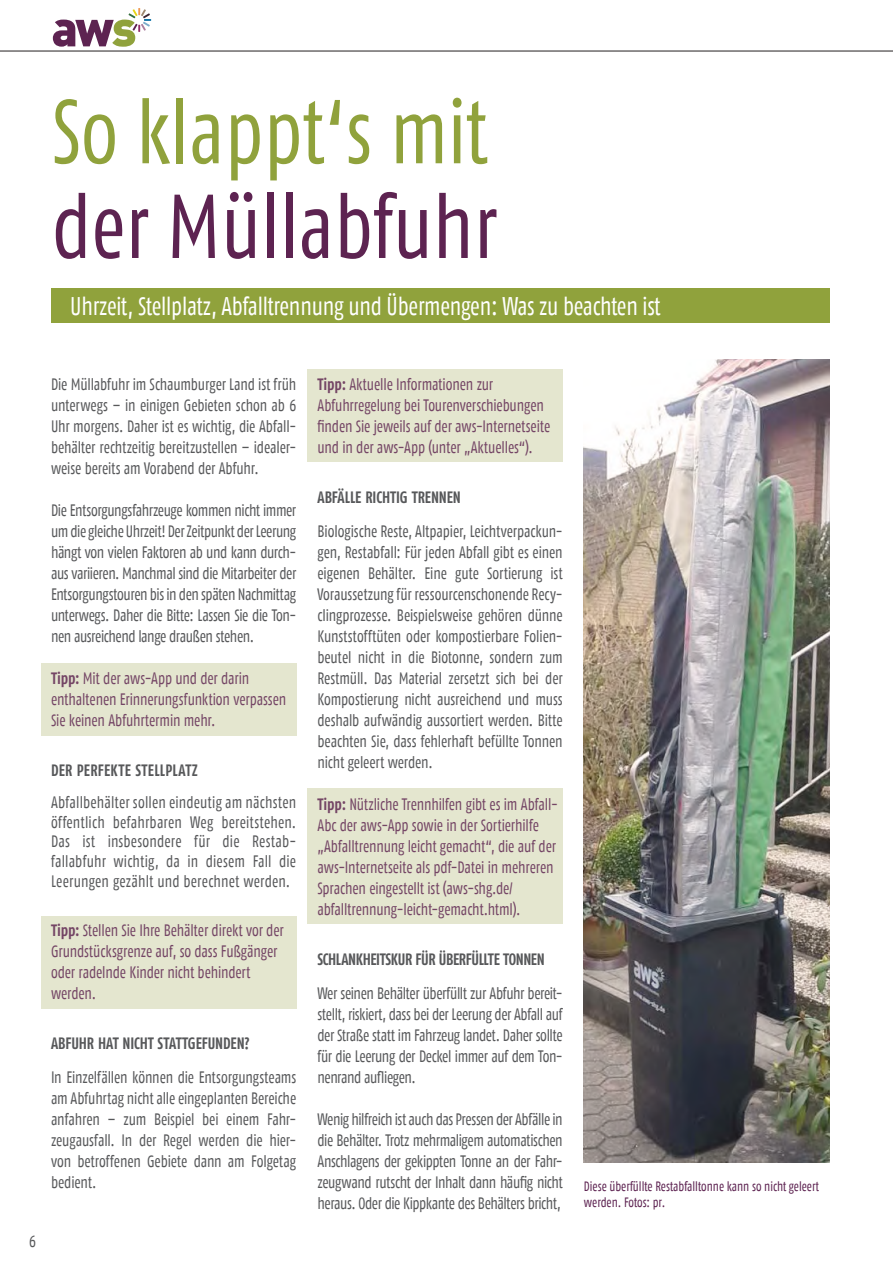
<style>
.page{position:relative;width:893px;height:1263px;background:#fff}
.page>*{position:absolute;margin:0;border:0;box-sizing:border-box;transform-origin:0 0}
.t1{font:90.45px "Fago Co";color:#90a23c;scale:.9 1}
.t2{font:90.45px "Fago Co";color:#5d2351;scale:.9 1}
.t3{font:25.5px "Fago Co";letter-spacing:-.01em;color:#fff;scale:.9 1}
.t4{font:16.5px/21px "Fago Co";letter-spacing:-.015em;color:#57585a;text-align:justify;scale:.9 1}
.t5{font:16.5px/21px "Fago Co";letter-spacing:-.01em;color:#744565;scale:.9 1}
.t6{font:700 16.5px "Fago Co";letter-spacing:-.01em;color:#57585a;scale:.9 1}
.t7{font:700 16.5px "Fago Co";letter-spacing:-.03em;color:#57585a;scale:.9 1}
.t8{font:700 16.5px "Fago Co";letter-spacing:.015em;color:#57585a;scale:.9 1}
.t9{font:13.5px/16.5px "Fago Co";color:#5d2351;scale:.9 1}
.s1{font-weight:700}
</style>
<div class="page">
<div style="left:41px;top:663px;width:255px;height:73px;background:#e4e6cf"></div>
<div style="left:308px;top:369px;width:255px;height:92px;background:#e4e6cf"></div>
<div style="left:308px;top:788px;width:255px;height:136px;background:#e4e6cf"></div>
<div style="left:41px;top:916px;width:255px;height:93px;background:#e4e6cf"></div>
<svg style="left:53px;top:8px;width:98px;height:39px"></svg>
<hr style="left:0;top:51px;width:893px;height:1px;background:#231f20">
<div style="left:51px;top:289px;width:778px;height:34px;background:#90a23c"></div>
<img style="left:584px;top:359px;width:245px;height:803px">
<h1 class="t1" style="left:52px;top:80px;width:486px">So klappt‘s mit</h1>
<h1 class="t2" style="left:52px;top:175px;width:496px">der Müllabfuhr</h1>
<h2 class="t3" style="left:70px;top:292px;width:658px">Uhrzeit, Stellplatz, Abfalltrennung und Übermengen: Was zu beachten ist</h2>
<p class="t4" style="left:51px;top:374px;width:274px">Die Müllabfuhr im Schaumburger Land ist früh unterwegs – in einigen Gebieten schon ab 6<br>Uhr morgens. Daher ist es wichtig, die Abfall&shy;behälter rechtzeitig bereitzustellen – idealer&shy;weise bereits am Vorabend der Abfuhr.</p>
<p class="t4" style="left:51px;top:500px;width:274px">Die Entsorgungsfahrzeuge kommen nicht immer um die gleiche Uhrzeit! Der Zeitpunkt der Leerung hängt von vielen Faktoren ab und kann durch&shy;aus variieren. Manchmal sind die Mitarbeiter der Entsorgungstouren bis in den späten Nachmittag unterwegs. Daher die Bitte: Lassen Sie die Ton&shy;nen ausreichend lange draußen stehen.</p>
<p class="t5" style="left:51px;top:668px;width:263px"><span class="s1">Tipp:</span> Mit der aws-App und der darin enthaltenen Erinnerungsfunktion verpassen<br>Sie keinen Abfuhrtermin mehr.</p>
<p class="t8" style="left:51px;top:760px;width:165px">DER PERFEKTE STELLPLATZ</p>
<p class="t4" style="left:51px;top:792px;width:274px;line-height:19.8px">Abfallbehälter sollen eindeutig am nächsten öffentlich befahrbaren Weg bereitstehen.<br>Das ist insbesondere für die Restab&shy;fallabfuhr wichtig, da in diesem Fall die Leerungen gezählt und berechnet werden.</p>
<p class="t5" style="left:51px;top:920px;width:260px"><span class="s1">Tipp:</span> Stellen Sie Ihre Behälter direkt vor der Grundstücksgrenze auf, so dass Fußgänger oder radelnde Kinder nicht behindert werden.</p>
<p class="t6" style="left:51px;top:1033px;width:222px">ABFUHR HAT NICHT STATTGEFUNDEN?</p>
<p class="t4" style="left:51px;top:1067px;width:274px">In Einzelfällen können die Entsorgungsteams am Abfuhrtag nicht alle eingeplanten Bereiche anfahren – zum Beispiel bei einem Fahr&shy;zeugausfall. In der Regel werden die hier&shy;von betroffenen Gebiete dann am Folgetag bedient.</p>
<p class="t4" style="left:29px;top:1230px;width:9px">6</p>
<p class="t5" style="left:317px;top:374px;width:260px"><span class="s1">Tipp:</span> Aktuelle Informationen zur Abfuhrregelung bei Tourenverschiebungen finden Sie jeweils auf der aws-Internetseite und in der aws-App (unter „Aktuelles“).</p>
<p class="t6" style="left:317px;top:487px;width:161px">ABFÄLLE RICHTIG TRENNEN</p>
<p class="t4" style="left:317px;top:521px;width:274px">Biologische Reste, Altpapier, Leichtverpackun&shy;gen, Restabfall: Für jeden Abfall gibt es einen eigenen Behälter. Eine gute Sortierung ist Voraussetzung für ressourcenschonende Recy&shy;clingprozesse. Beispielsweise gehören dünne Kunststofftüten oder kompostierbare Folien&shy;beutel nicht in die Biotonne, sondern zum Restmüll. Das Material zersetzt sich bei der Kompostierung nicht ausreichend und muss deshalb aufwändig aussortiert werden. Bitte beachten Sie, dass fehlerhaft befüllte Tonnen nicht geleert werden.</p>
<p class="t5" style="left:317px;top:794px;width:269px"><span class="s1">Tipp:</span> Nützliche Trennhilfen gibt es im Abfall-Abc der aws-App sowie in der Sortierhilfe „Abfalltrennung leicht gemacht“, die auf der aws-Internetseite als pdf-Datei in mehreren Sprachen eingestellt ist (aws-shg.de/ abfalltrennung-leicht-gemacht.html).</p>
<p class="t7" style="left:317px;top:949px;width:254px">SCHLANKHEITSKUR FÜR ÜBERFÜLLTE TONNEN</p>
<p class="t4" style="left:317px;top:983px;width:274px">Wer seinen Behälter überfüllt zur Abfuhr bereit&shy;stellt, riskiert, dass bei der Leerung der Abfall auf der Straße statt im Fahrzeug landet. Daher sollte für die Leerung der Deckel immer auf dem Ton&shy;nenrand aufliegen.</p>
<p class="t4" style="left:317px;top:1109px;width:274px">Wenig hilfreich ist auch das Pressen der Abfälle in die Behälter. Trotz mehrmaligem automatischen Anschlagens der gekippten Tonne an der Fahr&shy;zeugwand rutscht der Inhalt dann häufig nicht heraus. Oder die Kippkante des Behälters bricht,</p>
<p class="t9" style="left:584px;top:1177px;width:263px">Diese überfüllte Restabfalltonne kann so nicht geleert werden. Fotos: pr.</p>
</div>
